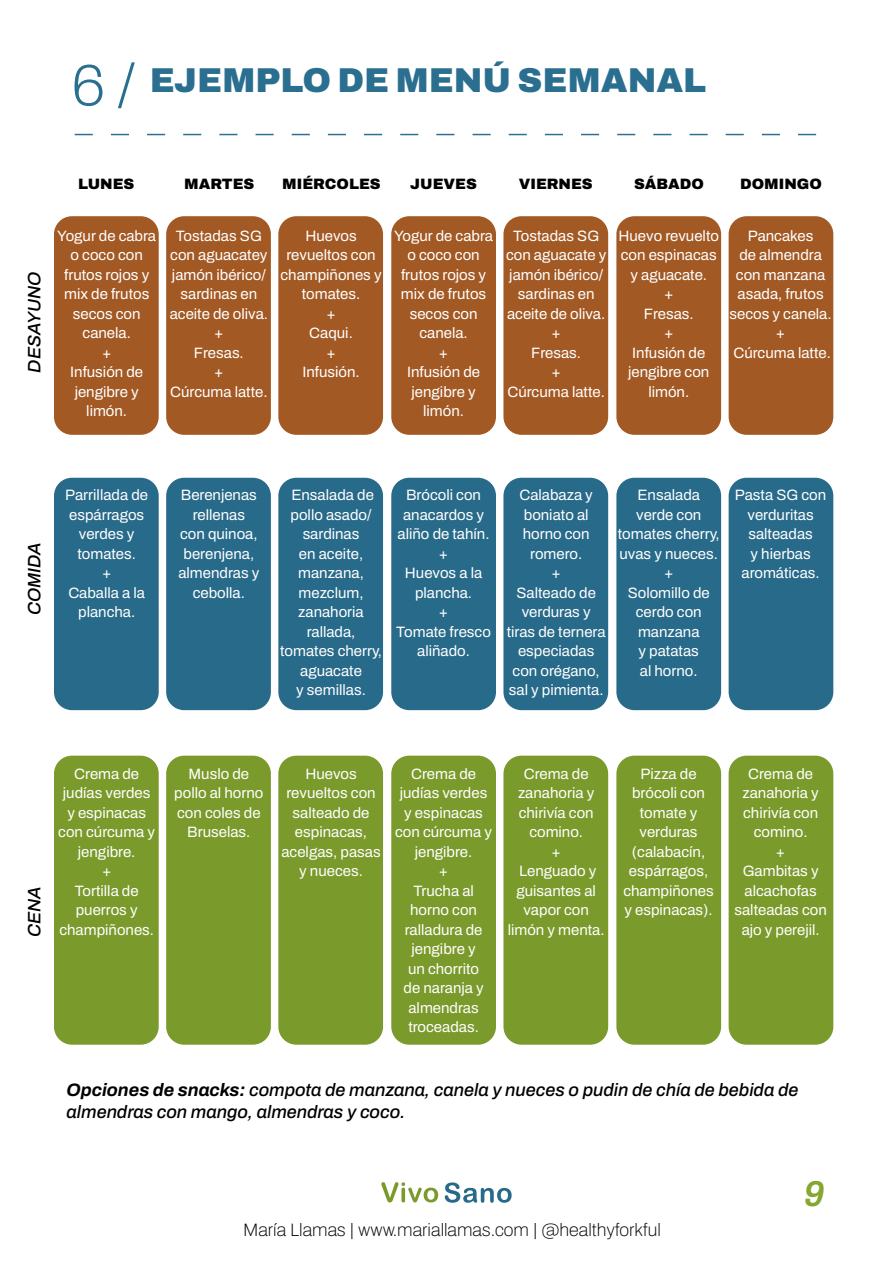
<style>
.page{position:relative;width:893px;height:1263px;background:#fff}
.page>*{position:absolute;margin:0;border:0;box-sizing:border-box;transform-origin:0 0}
.t1{font:italic 600 36px "Archivo";color:#85a731}
.t2{font:900 34.5px "Archivo";color:#2b6f90}
.t3{font:italic 600 18px/21.6px "Archivo";color:#000}
.t4{font:100 18px "Archivo";color:#000}
.t5{font:15px/19.5px "Archivo";color:#fff;text-align:center}
.t6{font:900 15px "Archivo";color:#000}
.s1{font-weight:200;font-size:58.5px}
.s2{font-weight:700}
</style>
<div class="page">
<svg style="left:381px;top:1182px;width:57px;height:20px"></svg>
<svg style="left:445px;top:1182px;width:67px;height:21px"></svg>
<div style="left:54px;top:216px;width:105px;height:219px;background:#a35924;border-radius:18px"></div>
<div style="left:54px;top:478px;width:105px;height:232px;background:#286a8a;border-radius:18px"></div>
<div style="left:54px;top:756px;width:105px;height:289px;background:#7a9a2b;border-radius:18px"></div>
<div style="left:166px;top:216px;width:105px;height:219px;background:#a35924;border-radius:18px"></div>
<div style="left:166px;top:478px;width:105px;height:232px;background:#286a8a;border-radius:18px"></div>
<div style="left:166px;top:756px;width:105px;height:289px;background:#7a9a2b;border-radius:18px"></div>
<div style="left:278px;top:216px;width:105px;height:219px;background:#a35924;border-radius:18px"></div>
<div style="left:278px;top:478px;width:105px;height:232px;background:#286a8a;border-radius:18px"></div>
<div style="left:278px;top:756px;width:105px;height:289px;background:#7a9a2b;border-radius:18px"></div>
<div style="left:391px;top:216px;width:105px;height:219px;background:#a35924;border-radius:18px"></div>
<div style="left:391px;top:478px;width:105px;height:232px;background:#286a8a;border-radius:18px"></div>
<div style="left:391px;top:756px;width:105px;height:289px;background:#7a9a2b;border-radius:18px"></div>
<div style="left:503px;top:216px;width:105px;height:219px;background:#a35924;border-radius:18px"></div>
<div style="left:503px;top:478px;width:105px;height:232px;background:#286a8a;border-radius:18px"></div>
<div style="left:503px;top:756px;width:105px;height:289px;background:#7a9a2b;border-radius:18px"></div>
<div style="left:616px;top:216px;width:105px;height:219px;background:#a35924;border-radius:18px"></div>
<div style="left:616px;top:478px;width:105px;height:232px;background:#286a8a;border-radius:18px"></div>
<div style="left:616px;top:756px;width:105px;height:289px;background:#7a9a2b;border-radius:18px"></div>
<div style="left:729px;top:216px;width:104px;height:219px;background:#a35924;border-radius:18px"></div>
<div style="left:729px;top:478px;width:104px;height:232px;background:#286a8a;border-radius:18px"></div>
<div style="left:729px;top:756px;width:104px;height:289px;background:#7a9a2b;border-radius:18px"></div>
<svg style="left:75px;top:134px;width:741px;height:1px"></svg>
<h2 class="t2" style="left:72px;top:54px;width:636px"><span class="s1">6 /</span> EJEMPLO DE MENÚ SEMANAL</h2>
<p class="t3" style="left:24px;top:373px;width:102px;rotate:-90deg">DESAYUNO</p>
<p class="t6" style="left:78px;top:173px;width:58px">LUNES</p>
<p class="t6" style="left:184px;top:173px;width:72px">MARTES</p>
<p class="t6" style="left:282px;top:173px;width:100px">MIÉRCOLES</p>
<p class="t6" style="left:410px;top:173px;width:68px">JUEVES</p>
<p class="t6" style="left:519px;top:173px;width:75px">VIERNES</p>
<p class="t6" style="left:634px;top:173px;width:72px">SÁBADO</p>
<p class="t6" style="left:740px;top:173px;width:83px">DOMINGO</p>
<p class="t5" style="left:57px;top:226px;width:100px">Yogur de cabra o coco con frutos rojos y mix de frutos secos con canela.<br>+<br>Infusión de jengibre y limón.</p>
<p class="t5" style="left:170px;top:226px;width:100px">Tostadas SG con aguacatey jamón ibérico/ sardinas en aceite de oliva. +<br>Fresas.<br>+<br>Cúrcuma latte.</p>
<p class="t5" style="left:280px;top:226px;width:103px">Huevos revueltos con champiñones y tomates.<br>+<br>Caqui.<br>+<br>Infusión.</p>
<p class="t5" style="left:394px;top:226px;width:100px">Yogur de cabra o coco con frutos rojos y mix de frutos secos con canela.<br>+<br>Infusión de jengibre y limón.</p>
<p class="t5" style="left:506px;top:226px;width:102px">Tostadas SG con aguacate y jamón ibérico/ sardinas en aceite de oliva. +<br>Fresas.<br>+<br>Cúrcuma latte.</p>
<p class="t5" style="left:618px;top:226px;width:102px">Huevo revuelto con espinacas y aguacate.<br>+<br>Fresas.<br>+<br>Infusión de jengibre con limón.</p>
<p class="t5" style="left:730px;top:226px;width:104px">Pancakes<br>de almendra con manzana asada, frutos secos y canela. +<br>Cúrcuma latte.</p>
<p class="t3" style="left:24px;top:615px;width:75px;rotate:-90deg">COMIDA</p>
<p class="t5" style="left:65px;top:485px;width:84px">Parrillada de espárragos verdes y tomates.<br>+<br>Caballa a la plancha.</p>
<p class="t5" style="left:178px;top:485px;width:82px">Berenjenas rellenas<br>con quinoa, berenjena, almendras y cebolla.</p>
<p class="t5" style="left:280px;top:485px;width:103px">Ensalada de pollo asado/ sardinas<br>en aceite, manzana, mezclum, zanahoria rallada, tomates cherry, aguacate<br>y semillas.</p>
<p class="t5" style="left:396px;top:485px;width:96px">Brócoli con anacardos y aliño de tahín. +<br>Huevos a la plancha.<br>+<br>Tomate fresco aliñado.</p>
<p class="t5" style="left:507px;top:485px;width:100px">Calabaza y boniato al horno con romero.<br>+<br>Salteado de verduras y tiras de ternera especiadas con orégano, sal y pimienta.</p>
<p class="t5" style="left:618px;top:485px;width:103px">Ensalada verde con tomates cherry, uvas y nueces. +<br>Solomillo de cerdo con manzana<br>y patatas<br>al horno.</p>
<p class="t5" style="left:735px;top:485px;width:93px">Pasta SG con verduritas salteadas<br>y hierbas aromáticas.</p>
<p class="t3" style="left:24px;top:937px;width:53px;rotate:-90deg">CENA</p>
<p class="t5" style="left:58px;top:764px;width:98px">Crema de judías verdes y espinacas con cúrcuma y jengibre.<br>+<br>Tortilla de puerros y champiñones.</p>
<p class="t5" style="left:174px;top:764px;width:91px">Muslo de pollo al horno con coles de<br>Bruselas.</p>
<p class="t5" style="left:281px;top:764px;width:101px">Huevos revueltos con salteado de espinacas, acelgas, pasas y nueces.</p>
<p class="t5" style="left:395px;top:764px;width:98px">Crema de judías verdes y espinacas con cúrcuma y jengibre.<br>+<br>Trucha al horno con ralladura de jengibre y<br>un chorrito<br>de naranja y almendras troceadas.</p>
<p class="t5" style="left:508px;top:764px;width:98px">Crema de zanahoria y chirivía con comino.<br>+<br>Lenguado y guisantes al vapor con limón y menta.</p>
<p class="t5" style="left:623px;top:764px;width:92px">Pizza de brócoli con tomate y verduras (calabacín, espárragos, champiñones y espinacas).</p>
<p class="t5" style="left:734px;top:764px;width:94px">Crema de zanahoria y chirivía con comino.<br>+<br>Gambitas y alcachofas salteadas con ajo y perejil.</p>
<p class="t3" style="left:67px;top:1079px;width:733px"><span class="s2">Opciones de snacks:</span> compota de manzana, canela y nueces o pudin de chía de bebida de almendras con mango, almendras y coco.</p>
<p class="t4" style="left:243px;top:1216px;width:419px">María Llamas | www.mariallamas.com | @healthyforkful</p>
<h1 class="t1" style="left:804px;top:1167px;width:22px">9</h1>
</div>
